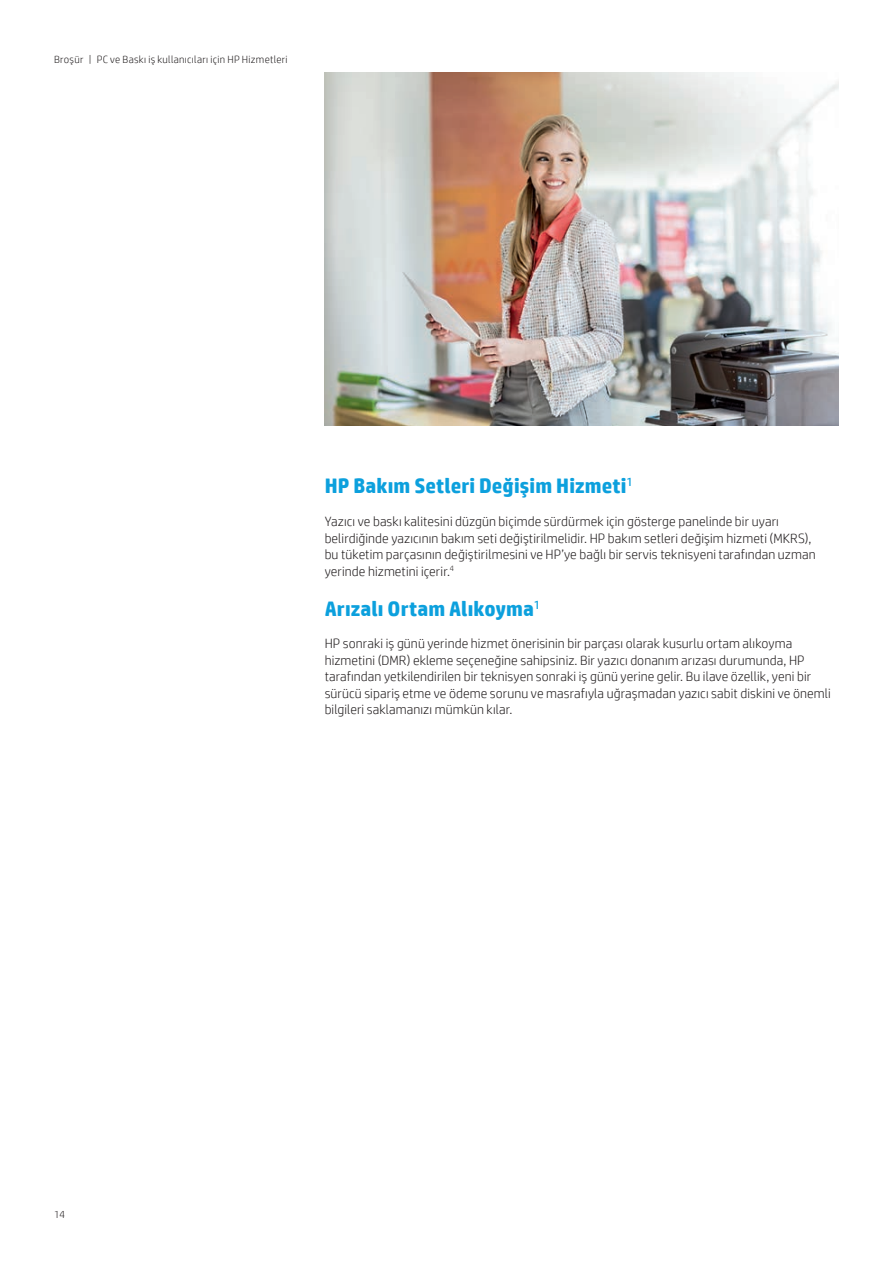
<style>
.page{position:relative;width:893px;height:1263px;background:#fff}
.page>*{position:absolute;margin:0;border:0;box-sizing:border-box;transform-origin:0 0}
.t1{font:700 21px "HP Simplified";letter-spacing:.005em;color:#0ca0dd}
.t2{font:300 13.5px/16.5px "HP Simplified";letter-spacing:.005em;color:#231f20}
.t3{font:300 10.5px "HP Simplified";letter-spacing:.03em;color:#231f20}
</style>
<div class="page">
<img style="left:325px;top:72px;width:514px;height:353px">
<p class="t3" style="left:54px;top:52px;width:235px">Broşür | PC ve Baskı iş kullanıcıları için HP Hizmetleri</p>
<h1 class="t1" style="left:325px;top:472px;width:310px">HP Bakım Setleri Değişim Hizmeti<sup>1</sup></h1>
<p class="t2" style="left:325px;top:513px;width:492px">Yazıcı ve baskı kalitesini düzgün biçimde sürdürmek için gösterge panelinde bir uyarı belirdiğinde yazıcının bakım seti değiştirilmelidir. HP bakım setleri değişim hizmeti (MKRS), bu tüketim parçasının değiştirilmesini ve HP’ye bağlı bir servis teknisyeni tarafından uzman yerinde hizmetini içerir.<sup>4</sup></p>
<h1 class="t1" style="left:325px;top:595px;width:217px">Arızalı Ortam Alıkoyma<sup>1</sup></h1>
<p class="t2" style="left:325px;top:635px;width:508px">HP sonraki iş günü yerinde hizmet önerisinin bir parçası olarak kusurlu ortam alıkoyma hizmetini (DMR) ekleme seçeneğine sahipsiniz. Bir yazıcı donanım arızası durumunda, HP tarafından yetkilendirilen bir teknisyen sonraki iş günü yerine gelir. Bu ilave özellik, yeni bir sürücü sipariş etme ve ödeme sorunu ve masrafıyla uğraşmadan yazıcı sabit diskini ve önemli bilgileri saklamanızı mümkün kılar.</p>
<p class="t3" style="left:54px;top:1207px;width:12px">14</p>
</div>
